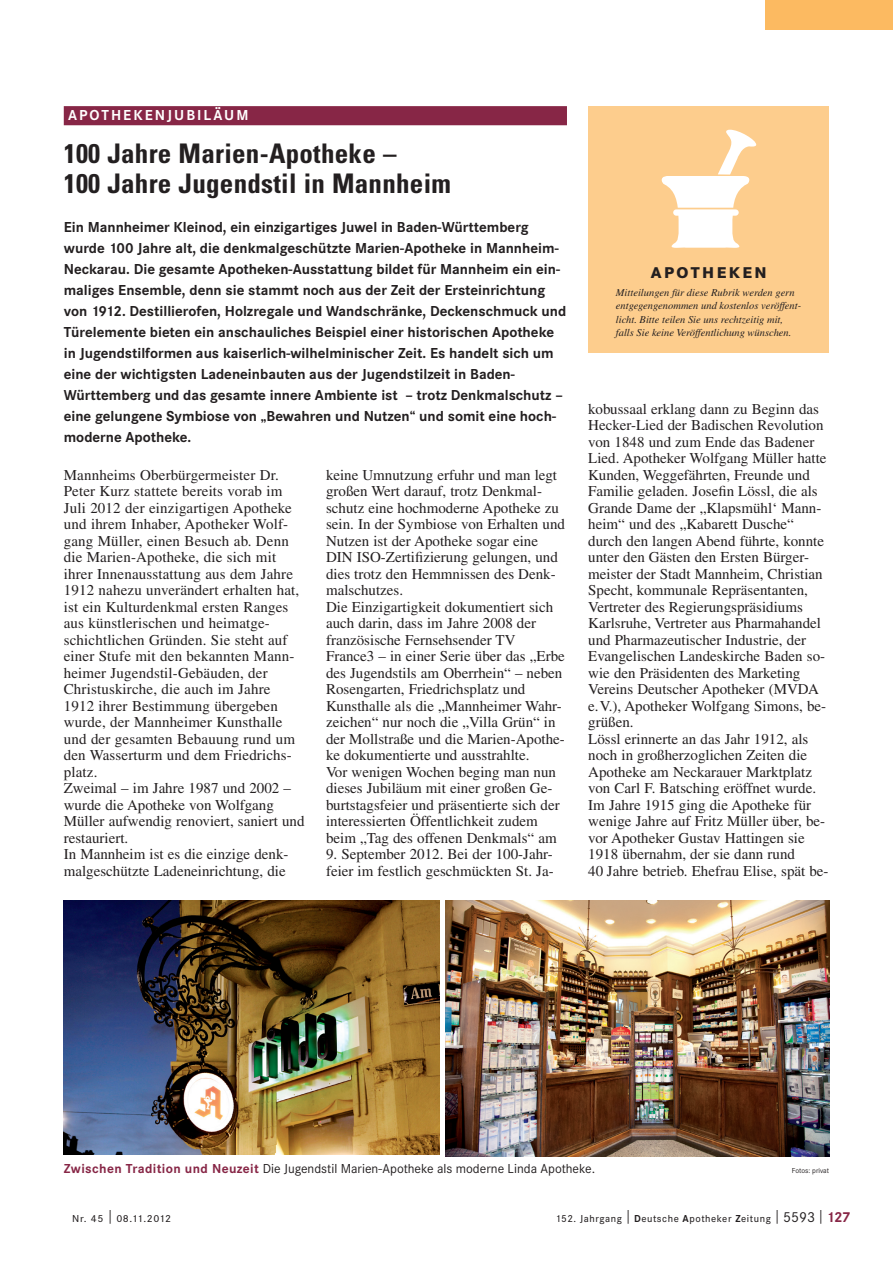
<style>
.page{position:relative;width:893px;height:1263px;background:#fff}
.page>*{position:absolute;margin:0;border:0;box-sizing:border-box;transform-origin:0 0}
.t1{font:700 condensed 27px/30px "Univers LT Std";letter-spacing:.01em;color:#231f20}
.t2{font:700 expanded 16.2px "Corporate STOT";letter-spacing:.15em;color:#231f20}
.t3{font:15px/16.5px "Times LT Std";color:#231f20}
.t4{font:700 15px/21px "Corporate STOT";color:#231f20}
.t5{font:700 15px "Corporate SSCTOT";letter-spacing:.135em;color:#fff}
.t6{font:13.5px "Corporate STOT";color:#231f20}
.t7{font:italic 10.5px/13.5px "Times LT Std";color:#231f20}
.t8{font:500 10.5px "Corporate STOT";letter-spacing:.055em;color:#231f20}
.t9{font:500 10.5px "Corporate STOT";letter-spacing:.055em;color:#231f20;scale:1.05 1}
.t10{font:7.5px "Corporate STOT";color:#231f20}
.s1{font-weight:700;color:#872646}
.s2{font-weight:300;font-size:16.5px}
.s3{font-weight:700}
.s4{font-weight:400;font-size:15px}
.s5{font-weight:700;font-size:15px;color:#872646}
</style>
<div class="page">
<div style="left:765px;top:0;width:128px;height:30px;background:#fcba61"></div>
<div style="left:588px;top:106px;width:241px;height:247px;background:#fdcd8d"></div>
<div style="left:64px;top:106px;width:503px;height:19px;background:#872646"></div>
<img style="left:64px;top:900px;width:376px;height:254px">
<img style="left:445px;top:900px;width:384px;height:256px">
<p class="t5" style="left:68px;top:107px;width:182px">APOTHEKENJUBILÄUM</p>
<h1 class="t1" style="left:64px;top:138px;width:389px">100 Jahre Marien-Apotheke –<br>100 Jahre Jugendstil in Mannheim</h1>
<p class="t4" style="left:64px;top:217px;width:504px">Ein Mannheimer Kleinod, ein einzigartiges Juwel in Baden-Württemberg wurde 100 Jahre alt, die denkmalgeschützte Marien-Apotheke in Mannheim-Neckarau. Die gesamte Apotheken-Ausstattung bildet für Mannheim ein ein&shy;maliges Ensemble, denn sie stammt noch aus der Zeit der Ersteinrichtung von 1912. Destillierofen, Holzregale und Wandschränke, Deckenschmuck und Türelemente bieten ein anschauliches Beispiel einer historischen Apotheke in Jugendstilformen aus kaiserlich-wilhelminischer Zeit. Es handelt sich um eine der wichtigsten Ladeneinbauten aus der Jugendstilzeit in Baden-Württemberg und das gesamte innere Ambiente ist – trotz Denkmalschutz – eine gelungene Symbiose von „Bewahren und Nutzen“ und somit eine hoch&shy;moderne Apotheke.</p>
<p class="t3" style="left:64px;top:467px;width:242px">Mannheims Oberbürgermeister Dr.<br>Peter Kurz stattete bereits vorab im Juli 2012 der einzigartigen Apotheke und ihrem Inhaber, Apotheker Wolf&shy;gang Müller, einen Besuch ab. Denn die Marien-Apotheke, die sich mit ihrer Innenausstattung aus dem Jahre 1912 nahezu unverändert erhalten hat, ist ein Kulturdenkmal ersten Ranges aus künstlerischen und heimatge&shy;schichtlichen Gründen. Sie steht auf einer Stufe mit den bekannten Mann&shy;heimer Jugendstil-Gebäuden, der Christuskirche, die auch im Jahre 1912 ihrer Bestimmung übergeben wurde, der Mannheimer Kunsthalle und der gesamten Bebauung rund um den Wasserturm und dem Friedrichs&shy;platz.<br>Zweimal – im Jahre 1987 und 2002 – wurde die Apotheke von Wolfgang Müller aufwendig renoviert, saniert und restauriert.<br>In Mannheim ist es die einzige denk&shy;malgeschützte Ladeneinrichtung, die</p>
<p class="t3" style="left:326px;top:467px;width:241px">keine Umnutzung erfuhr und man legt großen Wert darauf, trotz Denkmal&shy;schutz eine hochmoderne Apotheke zu sein. In der Symbiose von Erhalten und Nutzen ist der Apotheke sogar eine DIN ISO-Zertifizierung gelungen, und dies trotz den Hemmnissen des Denk&shy;malschutzes.<br>Die Einzigartigkeit dokumentiert sich auch darin, dass im Jahre 2008 der französische Fernsehsender TV France3 – in einer Serie über das „Erbe des Jugendstils am Oberrhein“ – neben Rosengarten, Friedrichsplatz und Kunsthalle als die „Mannheimer Wahr&shy;zeichen“ nur noch die „Villa Grün“ in der Mollstraße und die Marien-Apothe&shy;ke dokumentierte und ausstrahlte.<br>Vor wenigen Wochen beging man nun dieses Jubiläum mit einer großen Ge&shy;burtstagsfeier und präsentierte sich der interessierten Öffentlichkeit zudem beim „Tag des offenen Denkmals“ am</p>
<p class="t3" style="left:326px;top:846px;width:229px">9. September 2012. Bei der 100-Jahr&shy;feier im festlich geschmückten St. Ja-</p>
<p class="t2" style="left:651px;top:263px;width:117px">APOTHEKEN</p>
<p class="t7" style="left:616px;top:286px;width:187px">Mitteilungen für diese Rubrik werden gern entgegengenommen und kostenlos veröffent&shy;licht. Bitte teilen Sie uns rechtzeitig mit, falls Sie keine Veröffentlichung wünschen.</p>
<p class="t3" style="left:588px;top:401px;width:242px">kobussaal erklang dann zu Beginn das Hecker-Lied der Badischen Revolution von 1848 und zum Ende das Badener Lied. Apotheker Wolfgang Müller hatte Kunden, Weggefährten, Freunde und Familie geladen. Josefin Lössl, die als Grande Dame der „Klapsmühl‘ Mann&shy;heim“ und des „Kabarett Dusche“ durch den langen Abend führte, konnte unter den Gästen den Ersten Bürger&shy;meister der Stadt Mannheim, Christian Specht, kommunale Repräsentanten, Vertreter des Regierungspräsidiums Karlsruhe, Vertreter aus Pharmahandel und Pharmazeutischer Industrie, der Evangelischen Landeskirche Baden so&shy;wie den Präsidenten des Marketing Vereins Deutscher Apotheker (MVDA e.V.), Apotheker Wolfgang Simons, be&shy;grüßen.<br>Lössl erinnerte an das Jahr 1912, als noch in großherzoglichen Zeiten die Apotheke am Neckarauer Marktplatz von Carl F. Batsching eröffnet wurde.<br>Im Jahre 1915 ging die Apotheke für wenige Jahre auf Fritz Müller über, be&shy;vor Apotheker Gustav Hattingen sie 1918 übernahm, der sie dann rund<br>40 Jahre betrieb. Ehefrau Elise, spät be-</p>
<p class="t6" style="left:64px;top:1161px;width:533px"><span class="s1">Zwischen Tradition und Neuzeit</span> Die Jugendstil Marien-Apotheke als moderne Linda Apotheke.</p>
<p class="t10" style="left:792px;top:1166px;width:39px">Fotos: privat</p>
<p class="t9" style="left:72px;top:1213px;width:96px">Nr. 45 <span class="s2">|</span> 08.11.2012</p>
<p class="t8" style="left:555px;top:1213px;width:296px">152. Jahrgang <span class="s2">|</span><span class="s3">D</span>eutsche <span class="s3">A</span>potheker <span class="s3">Z</span>eitung <span class="s2">|</span><span class="s4">5593</span><span class="s2">|</span><span class="s5">127</span></p>
</div>
